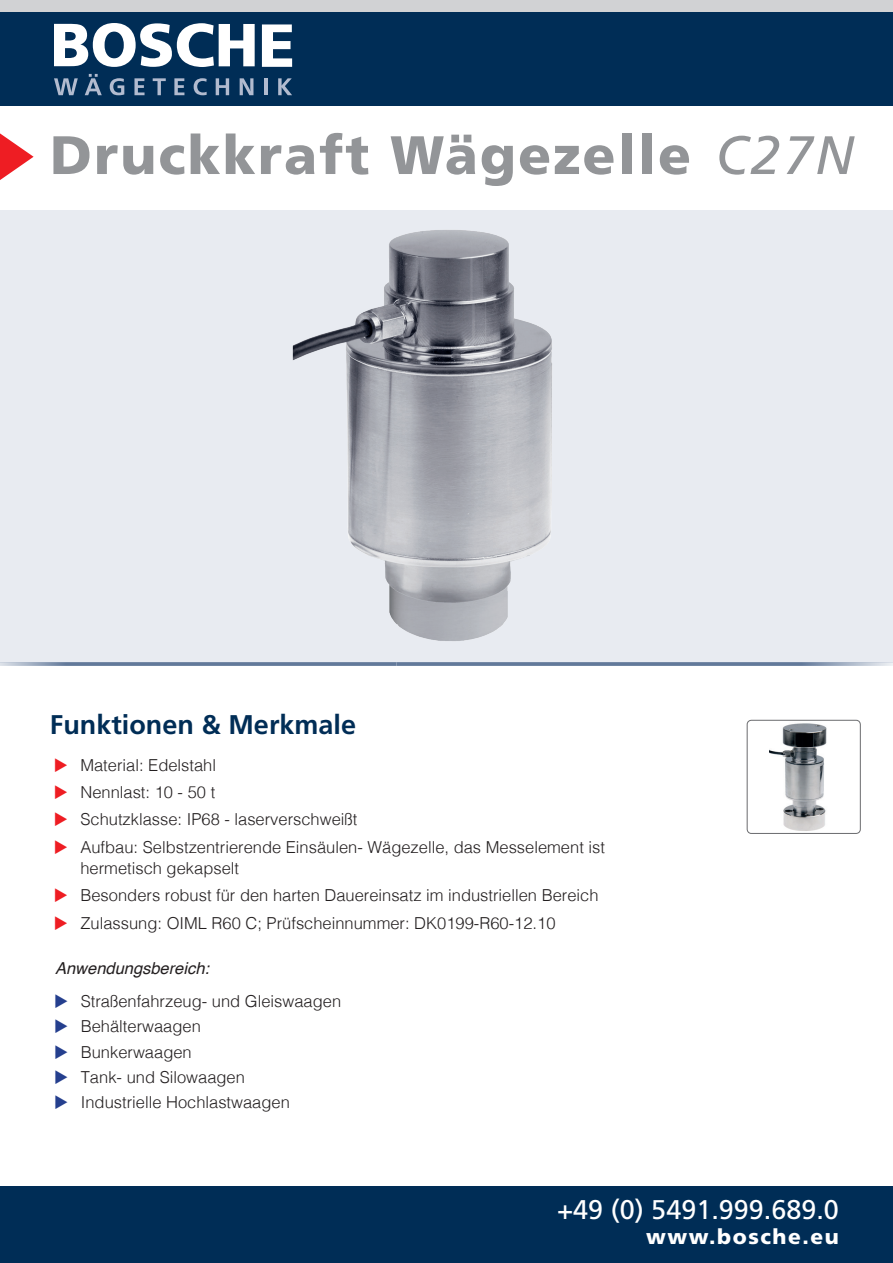
<style>
.page{position:relative;width:893px;height:1263px;background:#fff}
.page>*{position:absolute;margin:0;border:0;box-sizing:border-box;transform-origin:0 0}
.t1{font:900 54px "Frutiger LT Std";letter-spacing:.04em;color:#939598}
.t2{font:27px "Frutiger LT Std";color:#fff}
.t3{font:700 27px "Frutiger LT Std";color:#002d56}
.t4{font:900 21px "Frutiger LT Std";letter-spacing:.075em;color:#fff}
.t5{font:300 16.5px/21px "Helvetica";color:#231f20}
.t6{font:italic 16.5px "Helvetica";color:#231f20}
.s1{font-weight:400;font-style:italic}
.s2{color:#ee1d23}
.s3{color:#253f8e}
</style>
<div class="page">
<div style="left:0;top:0;width:893px;height:21px;background:#d1d2d4"></div>
<div style="left:0;top:12px;width:893px;height:94px;background:#002d56"></div>
<div style="left:0;top:210px;width:893px;height:452px;background:#e8ebf1"></div>
<svg style="left:0;top:662px;width:396px;height:4px;background:#7388a5"></svg>
<div style="left:0;top:1186px;width:893px;height:77px;background:#002d56"></div>
<svg style="left:0;top:133px;width:34px;height:47px"></svg>
<svg style="left:262px;top:24px;width:30px;height:43px"></svg>
<svg style="left:54px;top:23px;width:201px;height:44px"></svg>
<svg style="left:54px;top:78px;width:24px;height:17px"></svg>
<svg style="left:85px;top:74px;width:17px;height:21px"></svg>
<svg style="left:110px;top:78px;width:14px;height:17px"></svg>
<svg style="left:134px;top:78px;width:11px;height:17px"></svg>
<svg style="left:153px;top:78px;width:13px;height:17px"></svg>
<svg style="left:174px;top:78px;width:10px;height:17px"></svg>
<svg style="left:194px;top:78px;width:13px;height:17px"></svg>
<svg style="left:216px;top:78px;width:13px;height:17px"></svg>
<svg style="left:240px;top:78px;width:13px;height:17px"></svg>
<hr style="left:264px;top:78px;width:4px;height:17px;background:#b2bbcf">
<svg style="left:278px;top:78px;width:14px;height:17px"></svg>
<img style="left:292px;top:230px;width:260px;height:411px">
<svg style="left:396px;top:662px;width:497px;height:4px;background:#768aa6"></svg>
<img style="left:770px;top:723px;width:57px;height:108px">
<div style="left:747px;top:720px;width:114px;height:114px;border:1px solid #6c6d70;border-radius:4px"></div>
<h1 class="t1" style="left:50px;top:122px;width:805px">Druckkraft Wägezelle <span class="s1">C27N</span></h1>
<h2 class="t3" style="left:50px;top:708px;width:308px">Funktionen &amp; Merkmale</h2>
<p class="t5" style="left:54px;top:753px;width:164px"><span class="s2">◆</span> Material: Edelstahl</p>
<p class="t5" style="left:54px;top:780px;width:163px"><span class="s2">◆</span> Nennlast: 10 - 50 t</p>
<p class="t5" style="left:54px;top:808px;width:305px"><span class="s2">◆</span> Schutzklasse: IP68 - laserverschweißt</p>
<p class="t5" style="left:80px;top:835px;width:526px;text-indent:-27px"><span class="s2">◆</span> Aufbau: Selbstzentrierende Einsäulen- Wägezelle, das Messelement ist hermetisch gekapselt</p>
<p class="t5" style="left:54px;top:883px;width:546px"><span class="s2">◆</span> Besonders robust für den harten Dauereinsatz im industriellen Bereich</p>
<p class="t5" style="left:54px;top:911px;width:503px"><span class="s2">◆</span> Zulassung: OIML R60 C; Prüfscheinnummer: DK0199-R60-12.10</p>
<p class="t6" style="left:55px;top:955px;width:156px">Anwendungsbereich:</p>
<p class="t5" style="left:54px;top:990px;width:289px"><span class="s3">◆</span> Straßenfahrzeug- und Gleiswaagen</p>
<p class="t5" style="left:54px;top:1015px;width:148px"><span class="s3">◆</span> Behälterwaagen</p>
<p class="t5" style="left:54px;top:1040px;width:139px"><span class="s3">◆</span> Bunkerwaagen</p>
<p class="t5" style="left:54px;top:1065px;width:192px"><span class="s3">◆</span> Tank- und Silowaagen</p>
<p class="t5" style="left:54px;top:1091px;width:237px"><span class="s3">◆</span> Industrielle Hochlastwaagen</p>
<h2 class="t2" style="left:557px;top:1194px;width:283px">+49 (0) 5491.999.689.0</h2>
<p class="t4" style="left:646px;top:1224px;width:194px">www.bosche.eu</p>
</div>
